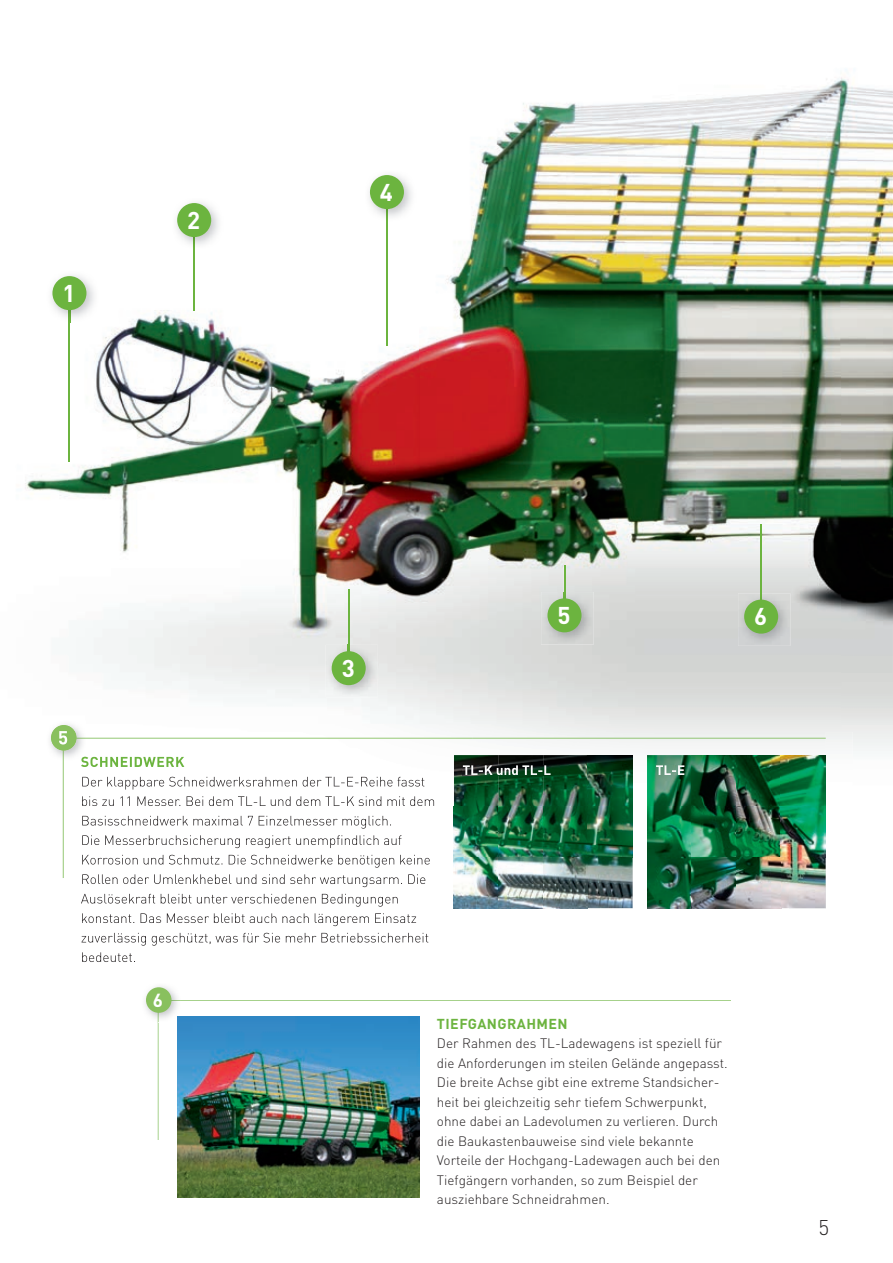
<style>
.page{position:relative;width:893px;height:1263px;background:#fff}
.page>*{position:absolute;margin:0;border:0;box-sizing:border-box;transform-origin:0 0}
.t1{font:700 24px "DIN";color:#fff}
.t2{font:300 21px "DIN";color:#231f20}
.t3{font:700 18.75px "DIN";color:#fff}
.t4{font:700 14.25px "DIN";letter-spacing:.03em;color:#6cb43f}
.t5{font:300 13.5px/19.5px "DIN";color:#231f20}
</style>
<div class="page">
<img style="left:25px;top:79px;width:815px;height:645px">
<img style="left:840px;top:69px;width:53px;height:682px">
<img style="left:62px;top:724px;width:410px;height:219px">
<img style="left:472px;top:908px;width:159px;height:1px">
<img style="left:682px;top:908px;width:105px;height:1px">
<img style="left:63px;top:738px;width:763px;height:140px">
<img style="left:62px;top:878px;width:392px;height:20px">
<img style="left:46px;top:720px;width:40px;height:40px">
<img style="left:63px;top:738px;width:23px;height:22px">
<img style="left:51px;top:725px;width:26px;height:25px">
<svg style="left:59px;top:731px;width:8px;height:13px"></svg>
<img style="left:826px;top:732px;width:27px;height:32px">
<img style="left:454px;top:755px;width:179px;height:153px">
<img style="left:647px;top:755px;width:179px;height:153px">
<img style="left:81px;top:757px;width:103px;height:10px">
<svg style="left:81px;top:757px;width:5px;height:3px"></svg>
<img style="left:82px;top:777px;width:343px;height:12px">
<img style="left:82px;top:796px;width:353px;height:10px">
<img style="left:82px;top:816px;width:310px;height:13px">
<img style="left:82px;top:835px;width:320px;height:13px">
<img style="left:82px;top:855px;width:349px;height:13px">
<img style="left:82px;top:874px;width:344px;height:4px">
<img style="left:82px;top:878px;width:344px;height:9px">
<img style="left:81px;top:898px;width:318px;height:9px">
<img style="left:81px;top:894px;width:318px;height:4px">
<img style="left:82px;top:913px;width:335px;height:13px">
<img style="left:82px;top:933px;width:347px;height:13px">
<img style="left:82px;top:952px;width:53px;height:10px">
<img style="left:463px;top:765px;width:88px;height:10px">
<img style="left:656px;top:765px;width:28px;height:10px">
<hr style="left:564px;top:565px;width:1px;height:34px;background:#6cb43f">
<hr style="left:348px;top:589px;width:1px;height:63px;background:#6cb43f">
<hr style="left:760px;top:524px;width:2px;height:76px;background:#6cb43f">
<img style="left:541px;top:592px;width:53px;height:53px">
<div style="left:547px;top:598px;width:34px;height:34px;background:#6cb43f;border-radius:50%"></div>
<img style="left:326px;top:645px;width:52px;height:52px">
<div style="left:332px;top:651px;width:34px;height:34px;background:#6cb43f;border-radius:50%"></div>
<img style="left:738px;top:593px;width:52px;height:53px">
<svg style="left:760px;top:593px;width:2px;height:7px"></svg>
<div style="left:744px;top:600px;width:34px;height:34px;background:#6cb43f;border-radius:50%"></div>
<hr style="left:69px;top:309px;width:1px;height:153px;background:#6cb43f">
<hr style="left:193px;top:236px;width:2px;height:74px;background:#6cb43f">
<hr style="left:386px;top:208px;width:2px;height:138px;background:#6cb43f">
<img style="left:46px;top:270px;width:53px;height:52px">
<svg style="left:69px;top:310px;width:1px;height:12px"></svg>
<div style="left:52px;top:276px;width:34px;height:34px;background:#6cb43f;border-radius:50%"></div>
<img style="left:171px;top:197px;width:52px;height:52px">
<svg style="left:193px;top:237px;width:2px;height:12px"></svg>
<div style="left:177px;top:203px;width:34px;height:34px;background:#6cb43f;border-radius:50%"></div>
<img style="left:364px;top:169px;width:52px;height:52px">
<svg style="left:386px;top:209px;width:2px;height:12px"></svg>
<div style="left:370px;top:175px;width:34px;height:34px;background:#6cb43f;border-radius:50%"></div>
<svg style="left:158px;top:1000px;width:573px;height:140px"></svg>
<img style="left:145px;top:986px;width:32px;height:36px">
<img style="left:158px;top:1000px;width:23px;height:22px">
<div style="left:146px;top:987px;width:25px;height:26px;background:#89c05e;border-radius:50%"></div>
<img style="left:177px;top:1017px;width:243px;height:180px">
<h1 class="t1" style="left:62px;top:277px;width:15px">1</h1>
<h1 class="t1" style="left:187px;top:204px;width:15px">2</h1>
<h3 class="t3" style="left:153px;top:988px;width:12px">6</h3>
<h1 class="t1" style="left:380px;top:176px;width:15px">4</h1>
<h1 class="t1" style="left:342px;top:652px;width:15px">3</h1>
<h1 class="t1" style="left:557px;top:599px;width:15px">5</h1>
<h1 class="t1" style="left:754px;top:601px;width:15px">6</h1>
<p class="t4" style="left:437px;top:1014px;width:132px">TIEFGANGRAHMEN</p>
<p class="t5" style="left:437px;top:1033px;width:292px">Der Rahmen des TL-Ladewagens ist speziell für die Anforderungen im steilen Gelände angepasst.<br>Die breite Achse gibt eine extreme Standsicher&shy;heit bei gleichzeitig sehr tiefem Schwerpunkt, ohne dabei an Ladevolumen zu verlieren. Durch die Baukastenbauweise sind viele bekannte Vorteile der Hochgang-Ladewagen auch bei den Tiefgängern vorhanden, so zum Beispiel der ausziehbare Schneidrahmen.</p>
<h2 class="t2" style="left:818px;top:1215px;width:12px">5</h2>
</div>
